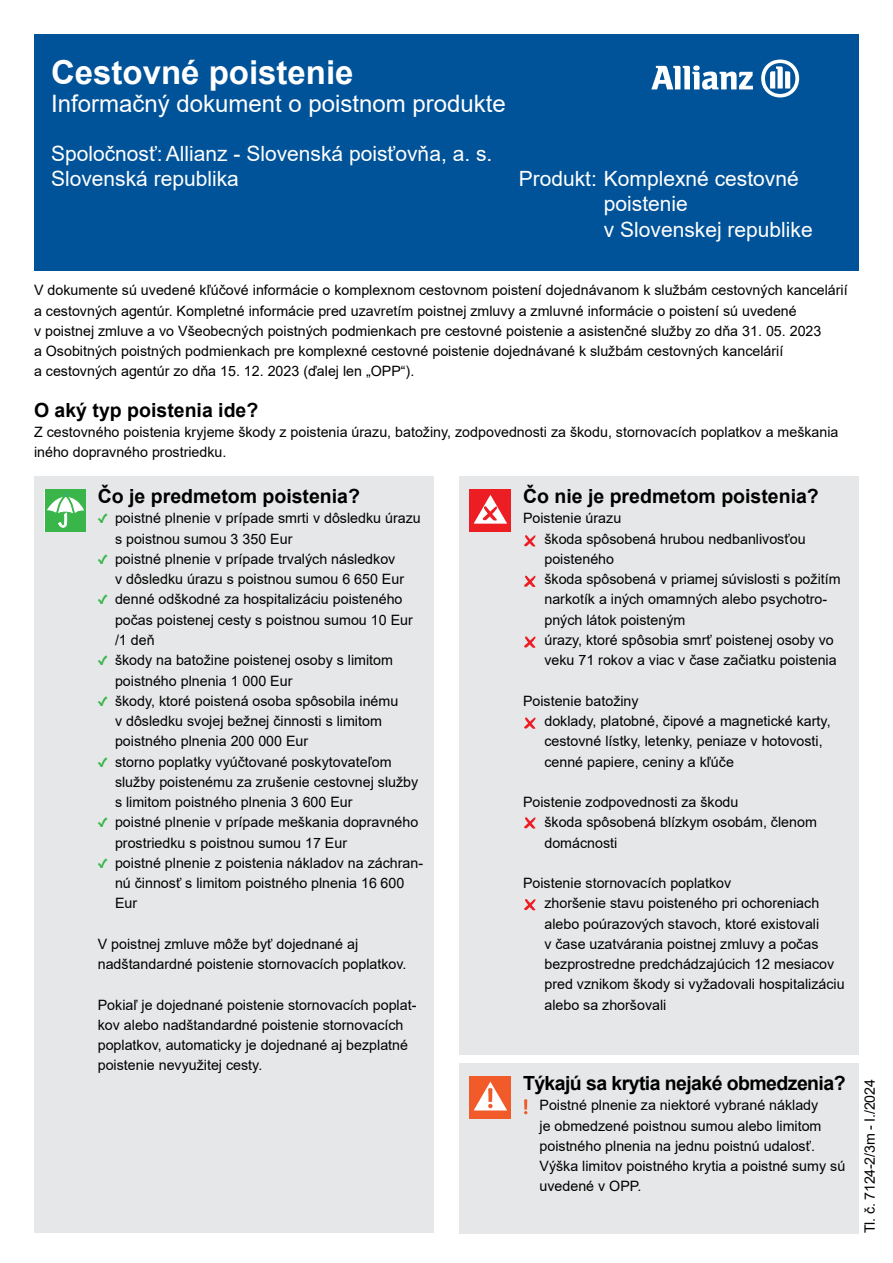
<style>
.page{position:relative;width:893px;height:1263px;background:#fff}
.page>*{position:absolute;margin:0;border:0;box-sizing:border-box;transform-origin:0 0}
.t1{font:700 33px "Arial";color:#fff}
.t2{font:24px "Arial";color:#fff}
.t3{font:21px/25.2px "Arial";color:#fff}
.t4{font:700 19.5px "Arial";color:#000}
.t5{font:700 19.5px "Arial";letter-spacing:-.03em;color:#000}
.t6{font:14.25px/20.2px "Arial";color:#000}
.s1{font-family:"Allianz Neo";font-weight:700;color:#39b54a}
</style>
<div class="page">
<div style="left:34px;top:34px;width:825px;height:236px;background:#005399"></div>
<div style="left:34px;top:476px;width:400px;height:757px;background:#e6e7e8"></div>
<div style="left:459px;top:476px;width:400px;height:578px;background:#e6e7e8"></div>
<div style="left:459px;top:1063px;width:400px;height:170px;background:#e6e7e8"></div>
<div style="left:45px;top:489px;width:41px;height:43px;background:#39b54a"></div>
<svg style="left:47px;top:492px;width:37px;height:35px"></svg>
<div style="left:470px;top:489px;width:41px;height:43px;background:#ed1d24"></div>
<svg style="left:474px;top:495px;width:33px;height:29px"></svg>
<div style="left:470px;top:1076px;width:41px;height:42px;background:#f15a29"></div>
<svg style="left:474px;top:1081px;width:33px;height:29px"></svg>
<svg style="left:524px;top:535px;width:11px;height:11px"></svg>
<svg style="left:524px;top:576px;width:11px;height:11px"></svg>
<svg style="left:524px;top:636px;width:11px;height:12px"></svg>
<svg style="left:524px;top:717px;width:11px;height:12px"></svg>
<svg style="left:524px;top:817px;width:11px;height:11px"></svg>
<svg style="left:524px;top:899px;width:11px;height:11px"></svg>
<svg style="left:524px;top:1099px;width:3px;height:15px"></svg>
<svg style="left:651px;top:65px;width:102px;height:25px"></svg>
<svg style="left:761px;top:60px;width:38px;height:37px"></svg>
<h1 class="t1" style="left:51px;top:49px;width:304px">Cestovné poistenie</h1>
<h2 class="t2" style="left:51px;top:87px;width:456px">Informačný dokument o poistnom produkte</h2>
<h3 class="t3" style="left:51px;top:141px;width:443px">Spoločnosť:Allianz - Slovenská poisťovňa, a. s.<br>Slovenská republika</h3>
<h3 class="t3" style="left:604px;top:166px;width:210px;text-indent:-85px">Produkt: Komplexné cestovné poistenie<br>v Slovenskej republike</h3>
<p class="t6" style="left:34px;top:280px;width:815px">V dokumente sú uvedené kľúčové informácie o komplexnom cestovnom poistení dojednávanom k službám cestovných kancelárií a cestovných agentúr. Kompletné informácie pred uzavretím poistnej zmluvy a zmluvné informácie o poistení sú uvedené<br>v poistnej zmluve a vo Všeobecných poistných podmienkach pre cestovné poistenie a asistenčné služby zo dňa 31. 05. 2023<br>a Osobitných poistných podmienkach pre komplexné cestovné poistenie dojednávané k službám cestovných kancelárií<br>a cestovných agentúr zo dňa 15. 12. 2023 (ďalej len „OPP“).</p>
<h3 class="t4" style="left:34px;top:396px;width:226px">O aký typ poistenia ide?</h3>
<p class="t6" style="left:34px;top:422px;width:806px">Z cestovného poistenia kryjeme škody z poistenia úrazu, batožiny, zodpovednosti za škodu, stornovacích poplatkov a meškania iného dopravného prostriedku.</p>
<h3 class="t4" style="left:98px;top:483px;width:264px">Čo je predmetom poistenia?</h3>
<p class="t6" style="left:115px;top:508px;width:307px;text-indent:-17px"><span class="s1">✓</span> poistné plnenie v prípade smrti v dôsledku úrazu s poistnou sumou 3 350 Eur</p>
<p class="t6" style="left:115px;top:549px;width:291px;text-indent:-17px"><span class="s1">✓</span> poistné plnenie v prípade trvalých následkov v dôsledku úrazu s poistnou sumou 6 650 Eur</p>
<p class="t6" style="left:115px;top:589px;width:299px;text-indent:-17px"><span class="s1">✓</span> denné odškodné za hospitalizáciu poisteného počas poistenej cesty s poistnou sumou 10 Eur /1 deň</p>
<p class="t6" style="left:115px;top:650px;width:279px;text-indent:-17px"><span class="s1">✓</span> škody na batožine poistenej osoby s limitom poistného plnenia 1 000 Eur</p>
<p class="t6" style="left:115px;top:690px;width:285px;text-indent:-17px"><span class="s1">✓</span> škody, ktoré poistená osoba spôsobila inému v dôsledku svojej bežnej činnosti s limitom poistného plnenia 200 000 Eur</p>
<p class="t6" style="left:115px;top:751px;width:305px;text-indent:-17px"><span class="s1">✓</span> storno poplatky vyúčtované poskytovateľom služby poistenému za zrušenie cestovnej služby s limitom poistného plnenia 3 600 Eur</p>
<p class="t6" style="left:115px;top:812px;width:305px;text-indent:-17px"><span class="s1">✓</span> poistné plnenie v prípade meškania dopravného prostriedku s poistnou sumou 17 Eur</p>
<p class="t6" style="left:115px;top:852px;width:310px;text-indent:-17px"><span class="s1">✓</span> poistné plnenie z poistenia nákladov na záchran&shy;nú činnosť s limitom poistného plnenia 16 600<br>Eur</p>
<p class="t6" style="left:98px;top:933px;width:310px">V poistnej zmluve môže byť dojednané aj nadštandardné poistenie stornovacích poplatkov.</p>
<p class="t6" style="left:98px;top:994px;width:320px">Pokiaľ je dojednané poistenie stornovacích poplat&shy;kov alebo nadštandardné poistenie stornovacích poplatkov, automaticky je dojednané aj bezplatné poistenie nevyužitej cesty.</p>
<h3 class="t4" style="left:523px;top:483px;width:297px">Čo nie je predmetom poistenia?</h3>
<p class="t6" style="left:544px;top:508px;width:298px;text-indent:-21px">Poistenie úrazu<br>škoda spôsobená hrubou nedbanlivosťou poisteného<br>škoda spôsobená v priamej súvislosti s požitím narkotík a iných omamných alebo psychotro&shy;pných látok poisteným<br>úrazy, ktoré spôsobia smrť poistenej osoby vo veku 71 rokov a viac v čase začiatku poistenia</p>
<p class="t6" style="left:544px;top:690px;width:288px;text-indent:-21px">Poistenie batožiny<br>doklady, platobné, čipové a magnetické karty, cestovné lístky, letenky, peniaze v hotovosti, cenné papiere, ceniny a kľúče</p>
<p class="t6" style="left:544px;top:792px;width:274px;text-indent:-21px">Poistenie zodpovednosti za škodu<br>škoda spôsobená blízkym osobám, členom domácnosti</p>
<p class="t6" style="left:544px;top:873px;width:302px;text-indent:-21px">Poistenie stornovacích poplatkov<br>zhoršenie stavu poisteného pri ochoreniach alebo poúrazových stavoch, ktoré existovali<br>v čase uzatvárania poistnej zmluvy a počas bezprostredne predchádzajúcich 12 mesiacov pred vznikom škody si vyžadovali hospitalizáciu alebo sa zhoršovali</p>
<h3 class="t5" style="left:523px;top:1069px;width:324px">Týkajú sa krytia nejaké obmedzenia?</h3>
<p class="t6" style="left:539px;top:1095px;width:307px">Poistné plnenie za niektoré vybrané náklady<br>je obmedzené poistnou sumou alebo limitom poistného plnenia na jednu poistnú udalosť.<br>Výška limitov poistného krytia a poistné sumy sú uvedené v OPP.</p>
<p class="t6" style="left:859px;top:1233px;width:155px;rotate:-90deg">Tl. č. 7124-2/3m - I./2024</p>
</div>
